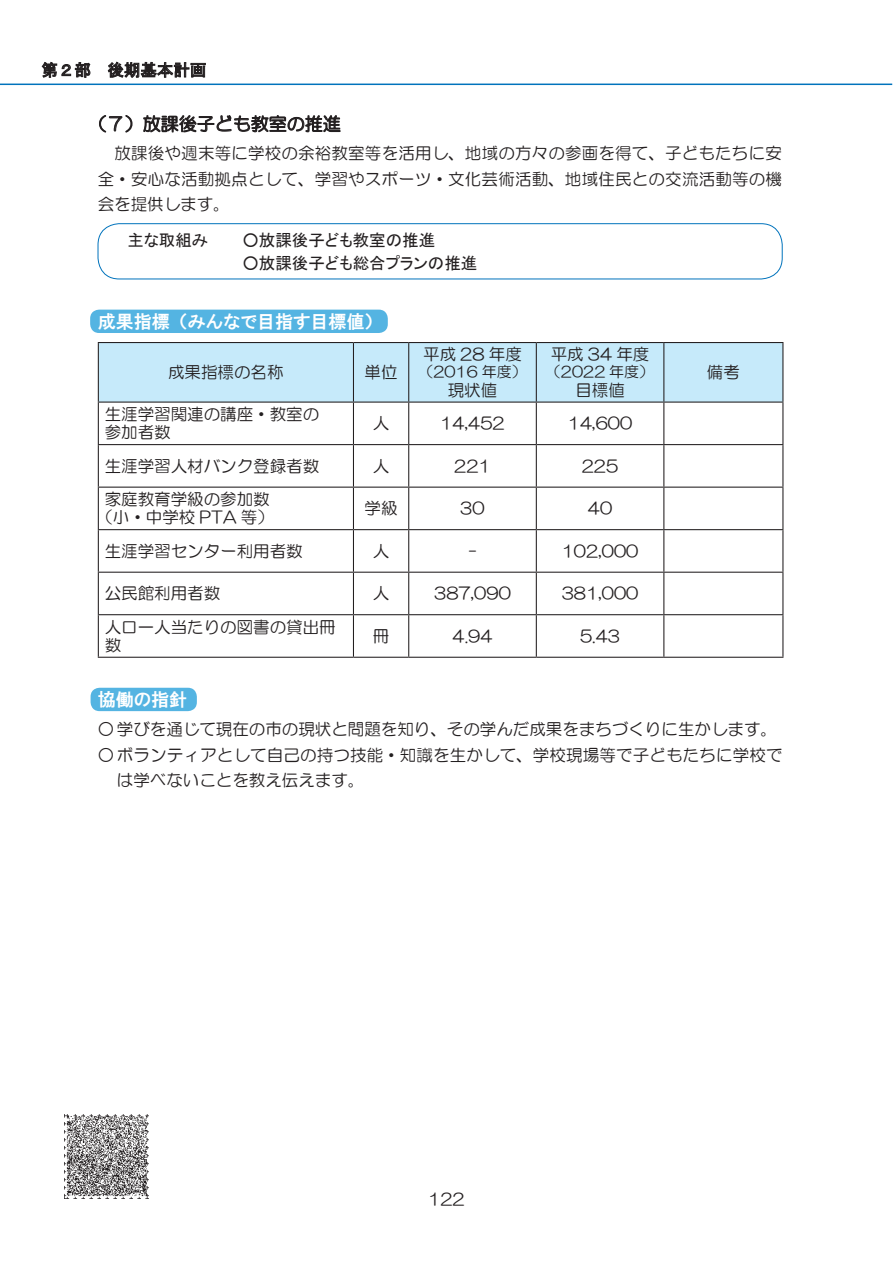
<style>
.page{position:relative;width:893px;height:1263px;background:#fff}
.page>*{position:absolute;margin:0;border:0;box-sizing:border-box;transform-origin:0 0}
.t1{font:18px "HGP Gothic E";color:#fff}
.t2{font:18px "HG Maru Gothic MPRO";color:#231f20}
.t3{font:16.5px/25.5px "HG Maru Gothic MPRO";color:#231f20}
.t4{font:16.5px "MS P Gothic";color:#231f20}
.t5{font:16.5px "MS Gothic";color:#231f20}
.t6{font:15px "HG Maru Gothic MPRO";color:#231f20}
</style>
<div class="page">
<hr style="left:0;top:84px;width:892px;height:1px;background:#0073bc">
<svg style="left:42px;top:62px;width:48px;height:15px"></svg>
<svg style="left:108px;top:62px;width:98px;height:16px"></svg>
<svg style="left:99px;top:115px;width:33px;height:17px"></svg>
<svg style="left:143px;top:115px;width:197px;height:17px"></svg>
<div style="left:98px;top:223px;width:684px;height:56px;border:1px solid #0073bc;border-radius:21px"></div>
<div style="left:99px;top:343px;width:683px;height:59px;background:#c6eafa"></div>
<hr style="left:98px;top:342px;width:255px;height:1px;background:#231f20">
<hr style="left:98px;top:343px;width:1px;height:59px;background:#231f20">
<hr style="left:353px;top:342px;width:56px;height:1px;background:#231f20">
<hr style="left:353px;top:343px;width:1px;height:59px;background:#231f20">
<hr style="left:409px;top:342px;width:127px;height:1px;background:#231f20">
<hr style="left:408px;top:343px;width:1px;height:59px;background:#231f20">
<hr style="left:536px;top:342px;width:128px;height:1px;background:#231f20">
<hr style="left:536px;top:343px;width:1px;height:59px;background:#231f20">
<hr style="left:664px;top:342px;width:119px;height:1px;background:#231f20">
<hr style="left:663px;top:343px;width:1px;height:59px;background:#231f20">
<hr style="left:782px;top:343px;width:1px;height:59px;background:#231f20">
<hr style="left:98px;top:402px;width:255px;height:1px;background:#231f20">
<hr style="left:98px;top:403px;width:1px;height:41px;background:#231f20">
<hr style="left:353px;top:402px;width:56px;height:1px;background:#231f20">
<hr style="left:353px;top:403px;width:1px;height:41px;background:#231f20">
<hr style="left:409px;top:402px;width:127px;height:1px;background:#231f20">
<hr style="left:408px;top:403px;width:1px;height:41px;background:#231f20">
<hr style="left:536px;top:402px;width:128px;height:1px;background:#231f20">
<hr style="left:536px;top:403px;width:1px;height:41px;background:#231f20">
<hr style="left:664px;top:402px;width:119px;height:1px;background:#231f20">
<hr style="left:663px;top:403px;width:1px;height:41px;background:#231f20">
<hr style="left:782px;top:403px;width:1px;height:41px;background:#231f20">
<hr style="left:98px;top:444px;width:255px;height:1px;background:#231f20">
<hr style="left:98px;top:445px;width:1px;height:42px;background:#231f20">
<hr style="left:353px;top:444px;width:56px;height:1px;background:#231f20">
<hr style="left:353px;top:445px;width:1px;height:42px;background:#231f20">
<hr style="left:409px;top:444px;width:127px;height:1px;background:#231f20">
<hr style="left:408px;top:445px;width:1px;height:42px;background:#231f20">
<hr style="left:536px;top:444px;width:128px;height:1px;background:#231f20">
<hr style="left:536px;top:445px;width:1px;height:42px;background:#231f20">
<hr style="left:664px;top:444px;width:119px;height:1px;background:#231f20">
<hr style="left:663px;top:445px;width:1px;height:42px;background:#231f20">
<hr style="left:782px;top:445px;width:1px;height:42px;background:#231f20">
<hr style="left:98px;top:487px;width:255px;height:1px;background:#231f20">
<hr style="left:98px;top:488px;width:1px;height:41px;background:#231f20">
<hr style="left:353px;top:487px;width:56px;height:1px;background:#231f20">
<hr style="left:353px;top:488px;width:1px;height:41px;background:#231f20">
<hr style="left:409px;top:487px;width:127px;height:1px;background:#231f20">
<hr style="left:408px;top:488px;width:1px;height:41px;background:#231f20">
<hr style="left:536px;top:487px;width:128px;height:1px;background:#231f20">
<hr style="left:536px;top:488px;width:1px;height:41px;background:#231f20">
<hr style="left:664px;top:487px;width:119px;height:1px;background:#231f20">
<hr style="left:663px;top:488px;width:1px;height:41px;background:#231f20">
<hr style="left:782px;top:488px;width:1px;height:41px;background:#231f20">
<hr style="left:98px;top:529px;width:255px;height:1px;background:#231f20">
<hr style="left:98px;top:530px;width:1px;height:42px;background:#231f20">
<hr style="left:353px;top:529px;width:56px;height:1px;background:#231f20">
<hr style="left:353px;top:530px;width:1px;height:42px;background:#231f20">
<hr style="left:409px;top:529px;width:127px;height:1px;background:#231f20">
<hr style="left:408px;top:530px;width:1px;height:42px;background:#231f20">
<hr style="left:536px;top:529px;width:128px;height:1px;background:#231f20">
<hr style="left:536px;top:530px;width:1px;height:42px;background:#231f20">
<hr style="left:664px;top:529px;width:119px;height:1px;background:#231f20">
<hr style="left:663px;top:530px;width:1px;height:42px;background:#231f20">
<hr style="left:782px;top:530px;width:1px;height:42px;background:#231f20">
<hr style="left:98px;top:572px;width:255px;height:1px;background:#231f20">
<hr style="left:98px;top:573px;width:1px;height:41px;background:#231f20">
<hr style="left:353px;top:572px;width:56px;height:1px;background:#231f20">
<hr style="left:353px;top:573px;width:1px;height:41px;background:#231f20">
<hr style="left:409px;top:572px;width:127px;height:1px;background:#231f20">
<hr style="left:408px;top:573px;width:1px;height:41px;background:#231f20">
<hr style="left:536px;top:572px;width:128px;height:1px;background:#231f20">
<hr style="left:536px;top:573px;width:1px;height:41px;background:#231f20">
<hr style="left:664px;top:572px;width:119px;height:1px;background:#231f20">
<hr style="left:663px;top:573px;width:1px;height:41px;background:#231f20">
<hr style="left:782px;top:573px;width:1px;height:41px;background:#231f20">
<hr style="left:98px;top:614px;width:255px;height:1px;background:#231f20">
<hr style="left:98px;top:615px;width:1px;height:42px;background:#231f20">
<hr style="left:353px;top:614px;width:56px;height:1px;background:#231f20">
<hr style="left:353px;top:615px;width:1px;height:42px;background:#231f20">
<hr style="left:409px;top:614px;width:127px;height:1px;background:#231f20">
<hr style="left:408px;top:615px;width:1px;height:42px;background:#231f20">
<hr style="left:536px;top:614px;width:128px;height:1px;background:#231f20">
<hr style="left:536px;top:615px;width:1px;height:42px;background:#231f20">
<hr style="left:664px;top:614px;width:119px;height:1px;background:#231f20">
<hr style="left:663px;top:615px;width:1px;height:42px;background:#231f20">
<hr style="left:782px;top:615px;width:1px;height:42px;background:#231f20">
<hr style="left:98px;top:657px;width:255px;height:1px;background:#231f20">
<hr style="left:353px;top:657px;width:56px;height:1px;background:#231f20">
<hr style="left:409px;top:657px;width:127px;height:1px;background:#231f20">
<hr style="left:536px;top:657px;width:128px;height:1px;background:#231f20">
<hr style="left:664px;top:657px;width:119px;height:1px;background:#231f20">
<div style="left:90px;top:310px;width:298px;height:23px;background:#54b4e2;border-radius:9px"></div>
<div style="left:91px;top:688px;width:106px;height:23px;background:#54b4e2;border-radius:9px"></div>
<img style="left:64px;top:1114px;width:84px;height:85px">
<p class="t5" style="left:41px;top:62px;width:167px">第２部　後期基本計画</p>
<p class="t2" style="left:89px;top:115px;width:254px">（７）放課後子ども教室の推進</p>
<p class="t3" style="left:98px;top:140px;width:686px;text-align:justify">　放課後や週末等に学校の余裕教室等を活用し、地域の方々の参画を得て、子どもたちに安全・安心な活動拠点として、学習やスポーツ・文化芸術活動、地域住民との交流活動等の機会を提供します。</p>
<p class="t4" style="left:128px;top:232px;width:82px">主な取組み</p>
<p class="t4" style="left:242px;top:232px;width:194px">○放課後子ども教室の推進</p>
<p class="t4" style="left:242px;top:254px;width:237px">○放課後子ども総合プランの推進</p>
<p class="t1" style="left:98px;top:312px;width:277px">成果指標（みんなで目指す目標値）</p>
<p class="t3" style="left:168px;top:359px;width:117px">成果指標の名称</p>
<p class="t3" style="left:365px;top:359px;width:35px">単位</p>
<p class="t3" style="left:423px;top:341px;width:100px">平成 28 年度</p>
<p class="t6" style="left:418px;top:364px;width:110px">（2016 年度）</p>
<p class="t3" style="left:448px;top:377px;width:51px">現状値</p>
<p class="t3" style="left:551px;top:341px;width:100px">平成 34 年度</p>
<p class="t6" style="left:546px;top:364px;width:110px">（2022 年度）</p>
<p class="t3" style="left:575px;top:377px;width:51px">目標値</p>
<p class="t3" style="left:105px;top:402px;width:216px">生涯学習関連の講座・教室の</p>
<p class="t3" style="left:105px;top:420px;width:67px">参加者数</p>
<p class="t3" style="left:373px;top:411px;width:18px">人</p>
<p class="t3" style="left:440px;top:411px;width:66px">14,452</p>
<p class="t3" style="left:568px;top:411px;width:66px">14,600</p>
<p class="t3" style="left:105px;top:453px;width:216px">生涯学習人材バンク登録者数</p>
<p class="t3" style="left:373px;top:453px;width:18px">人</p>
<p class="t3" style="left:454px;top:453px;width:38px">221</p>
<p class="t3" style="left:582px;top:453px;width:38px">225</p>
<p class="t3" style="left:105px;top:487px;width:166px">家庭教育学級の参加数</p>
<p class="t3" style="left:96px;top:505px;width:179px">（小・中学校 PTA 等）</p>
<p class="t3" style="left:365px;top:496px;width:35px">学級</p>
<p class="t3" style="left:460px;top:496px;width:26px">30</p>
<p class="t3" style="left:588px;top:496px;width:26px">40</p>
<p class="t3" style="left:105px;top:538px;width:199px">生涯学習センター利用者数</p>
<p class="t3" style="left:373px;top:538px;width:18px">人</p>
<p class="t3" style="left:468px;top:538px;width:10px">-</p>
<p class="t3" style="left:562px;top:538px;width:78px">102,000</p>
<p class="t3" style="left:105px;top:581px;width:117px">公民館利用者数</p>
<p class="t3" style="left:373px;top:581px;width:18px">人</p>
<p class="t3" style="left:434px;top:581px;width:78px">387,090</p>
<p class="t3" style="left:562px;top:581px;width:78px">381,000</p>
<p class="t3" style="left:105px;top:618px;width:233px;line-height:18px">人口一人当たりの図書の貸出冊数</p>
<p class="t3" style="left:373px;top:623px;width:18px">冊</p>
<p class="t3" style="left:452px;top:623px;width:42px">4.94</p>
<p class="t3" style="left:580px;top:623px;width:42px">5.43</p>
<p class="t1" style="left:98px;top:690px;width:91px">協働の指針</p>
<p class="t3" style="left:707px;top:359px;width:34px">備考</p>
<p class="t3" style="left:98px;top:717px;width:681px">○ 学びを通じて現在の市の現状と問題を知り、その学んだ成果をまちづくりに生かします。</p>
<p class="t3" style="left:117px;top:742px;width:667px;text-indent:-19px">○ボランティアとして自己の持つ技能・知識を生かして、学校現場等で子どもたちに学校では学べないことを教え伝えます。</p>
<p class="t3" style="left:428px;top:1186px;width:38px">122</p>
</div>
